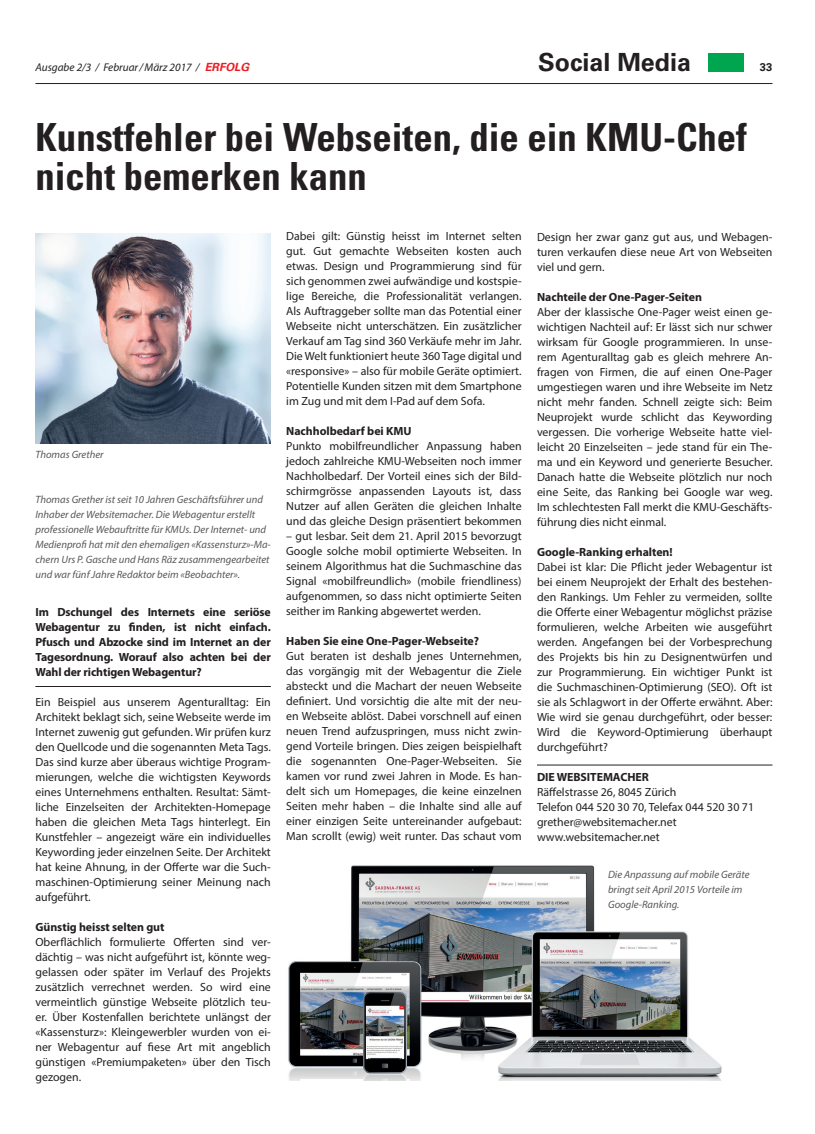
<style>
.page{position:relative;width:815px;height:1134px;background:#fff}
.page>*{position:absolute;margin:0;border:0;box-sizing:border-box;transform-origin:0 0}
.t1{font:700 condensed 38.75px/38.8px "Univers";color:#231f20}
.t2{font:700 25px "Univers";color:#231f20}
.t3{font:11.88px/15px "Myriad Pro";color:#231f20;text-align:justify}
.t4{font:700 11.88px/15px "Myriad Pro";letter-spacing:-.005em;color:#231f20;text-align:justify}
.t5{font:italic 11.25px "Myriad Pro";color:#231f20}
.t6{font:700 11.25px "Univers";color:#231f20}
.t7{font:italic 10.62px/15px "Myriad Pro";color:#57585a}
.s1{font-family:"Univers";font-weight:700;color:#ee1d23}
</style>
<div class="page">
<hr style="left:35px;top:83px;width:737px;height:1px;background:#231f20">
<div style="left:709px;top:53px;width:35px;height:18px;background:#00a54f"></div>
<hr style="left:35px;top:686px;width:236px;height:1px;background:#231f20">
<hr style="left:537px;top:764px;width:235px;height:1px;background:#231f20">
<img style="left:35px;top:233px;width:236px;height:210px">
<img style="left:288px;top:865px;width:434px;height:216px">
<h2 class="t2" style="left:538px;top:48px;width:154px">Social Media</h2>
<p class="t5" style="left:35px;top:61px;width:215px">Ausgabe 2/3 / Februar/März 2017 / <span class="s1">ERFOLG</span></p>
<p class="t6" style="left:760px;top:61px;width:14px">33</p>
<h1 class="t1" style="left:35px;top:118px;width:713px">Kunstfehler bei Webseiten, die ein KMU-Chef nicht bemerken kann</h1>
<p class="t7" style="left:35px;top:447px;width:70px">Thomas Grether</p>
<p class="t7" style="left:35px;top:492px;width:237px">Thomas Grether ist seit 10 Jahren Geschäftsführer und Inhaber der Websitemacher. Die Webagentur erstellt professionelle Webauftritte für KMUs. Der Internet- und Medienprofi hat mit den ehemaligen «Kassensturz»-Ma&shy;chern Urs P. Gasche und Hans Räz zusammengearbeitet und war fünf Jahre Redaktor beim «Beobachter».</p>
<p class="t4" style="left:35px;top:604px;width:237px">Im Dschungel des Internets eine seriöse Webagentur zu finden, ist nicht einfach.<br>Pfusch und Abzocke sind im Internet an der Tagesordnung. Worauf also achten bei der Wahl der richtigen Webagentur?</p>
<p class="t3" style="left:35px;top:694px;width:237px">Ein Beispiel aus unserem Agenturalltag: Ein Architekt beklagt sich, seine Webseite werde im Internet zuwenig gut gefunden. Wir prüfen kurz den Quellcode und die sogenannten Meta Tags.<br>Das sind kurze aber überaus wichtige Program&shy;mierungen, welche die wichtigsten Keywords eines Unternehmens enthalten. Resultat: Sämt&shy;liche Einzelseiten der Architekten-Homepage haben die gleichen Meta Tags hinterlegt. Ein Kunstfehler – angezeigt wäre ein individuelles Keywording jeder einzelnen Seite. Der Architekt hat keine Ahnung, in der Offerte war die Such&shy;maschinen-Optimierung seiner Meinung nach aufgeführt.</p>
<p class="t4" style="left:35px;top:919px;width:131px">Günstig heisst selten gut</p>
<p class="t3" style="left:35px;top:934px;width:237px">Oberflächlich formulierte Offerten sind ver&shy;dächtig – was nicht aufgeführt ist, könnte weg&shy;gelassen oder später im Verlauf des Projekts zusätzlich verrechnet werden. So wird eine vermeintlich günstige Webseite plötzlich teu&shy;er. Über Kostenfallen berichtete unlängst der «Kassensturz»: Kleingewerbler wurden von ei&shy;ner Webagentur auf fiese Art mit angeblich günstigen «Premiumpaketen» über den Tisch gezogen.</p>
<p class="t3" style="left:286px;top:229px;width:237px">Dabei gilt: Günstig heisst im Internet selten gut. Gut gemachte Webseiten kosten auch etwas. Design und Programmierung sind für sich genommen zwei aufwändige und kostspie&shy;lige Bereiche, die Professionalität verlangen.<br>Als Auftraggeber sollte man das Potential einer Webseite nicht unterschätzen. Ein zusätzlicher Verkauf am Tag sind 360 Verkäufe mehr im Jahr.<br>Die Welt funktioniert heute 360 Tage digital und «responsive» – also für mobile Geräte optimiert.<br>Potentielle Kunden sitzen mit dem Smartphone im Zug und mit dem I-Pad auf dem Sofa.</p>
<p class="t4" style="left:286px;top:424px;width:127px">Nachholbedarf bei KMU</p>
<p class="t3" style="left:286px;top:439px;width:237px">Punkto mobilfreundlicher Anpassung haben jedoch zahlreiche KMU-Webseiten noch immer Nachholbedarf. Der Vorteil eines sich der Bild&shy;schirmgrösse anpassenden Layouts ist, dass Nutzer auf allen Geräten die gleichen Inhalte und das gleiche Design präsentiert bekommen</p>
<p class="t3" style="left:286px;top:529px;width:237px">– gut lesbar. Seit dem 21. April 2015 bevorzugt Google solche mobil optimierte Webseiten. In seinem Algorithmus hat die Suchmaschine das Signal «mobilfreundlich» (mobile friendliness) aufgenommen, so dass nicht optimierte Seiten seither im Ranking abgewertet werden.</p>
<p class="t4" style="left:286px;top:633px;width:194px">Haben Sie eine One-Pager-Webseite?</p>
<p class="t3" style="left:286px;top:649px;width:237px">Gut beraten ist deshalb jenes Unternehmen, das vorgängig mit der Webagentur die Ziele absteckt und die Machart der neuen Webseite definiert. Und vorsichtig die alte mit der neu&shy;en Webseite ablöst. Dabei vorschnell auf einen neuen Trend aufzuspringen, muss nicht zwin&shy;gend Vorteile bringen. Dies zeigen beispielhaft die sogenannten One-Pager-Webseiten. Sie kamen vor rund zwei Jahren in Mode. Es han&shy;delt sich um Homepages, die keine einzelnen Seiten mehr haben – die Inhalte sind alle auf einer einzigen Seite untereinander aufgebaut:<br>Man scrollt (ewig) weit runter. Das schaut vom</p>
<p class="t3" style="left:537px;top:229px;width:237px">Design her zwar ganz gut aus, und Webagen&shy;turen verkaufen diese neue Art von Webseiten viel und gern.</p>
<p class="t4" style="left:537px;top:289px;width:167px">Nachteile der One-Pager-Seiten</p>
<p class="t3" style="left:537px;top:304px;width:237px">Aber der klassische One-Pager weist einen ge&shy;wichtigen Nachteil auf: Er lässt sich nur schwer wirksam für Google programmieren. In unse&shy;rem Agenturalltag gab es gleich mehrere An&shy;fragen von Firmen, die auf einen One-Pager umgestiegen waren und ihre Webseite im Netz nicht mehr fanden. Schnell zeigte sich: Beim Neuprojekt wurde schlicht das Keywording vergessen. Die vorherige Webseite hatte viel&shy;leicht 20 Einzelseiten – jede stand für ein The&shy;ma und ein Keyword und generierte Besucher.<br>Danach hatte die Webseite plötzlich nur noch eine Seite, das Ranking bei Google war weg.<br>Im schlechtesten Fall merkt die KMU-Geschäfts&shy;führung dies nicht einmal.</p>
<p class="t4" style="left:537px;top:544px;width:137px">Google-Ranking erhalten!</p>
<p class="t3" style="left:537px;top:559px;width:237px">Dabei ist klar: Die Pflicht jeder Webagentur ist bei einem Neuprojekt der Erhalt des bestehen&shy;den Rankings. Um Fehler zu vermeiden, sollte die Offerte einer Webagentur möglichst präzise formulieren, welche Arbeiten wie ausgeführt werden. Angefangen bei der Vorbesprechung des Projekts bis hin zu Designentwürfen und zur Programmierung. Ein wichtiger Punkt ist die Suchmaschinen-Optimierung (SEO). Oft ist sie als Schlagwort in der Offerte erwähnt. Aber:<br>Wie wird sie genau durchgeführt, oder besser:<br>Wird die Keyword-Optimierung überhaupt durchgeführt?</p>
<p class="t4" style="left:537px;top:769px;width:113px">DIE WEBSITEMACHER</p>
<p class="t3" style="left:537px;top:784px;width:219px;text-align:left">Räffelstrasse 26, 8045 Zürich<br>Telefon 044 520 30 70, Telefax 044 520 30 71 grether@websitemacher.net www.websitemacher.net</p>
<p class="t7" style="left:608px;top:867px;width:143px">Die Anpassung auf mobile Geräte bringt seit April 2015 Vorteile im<br>Google-Ranking.</p>
</div>
